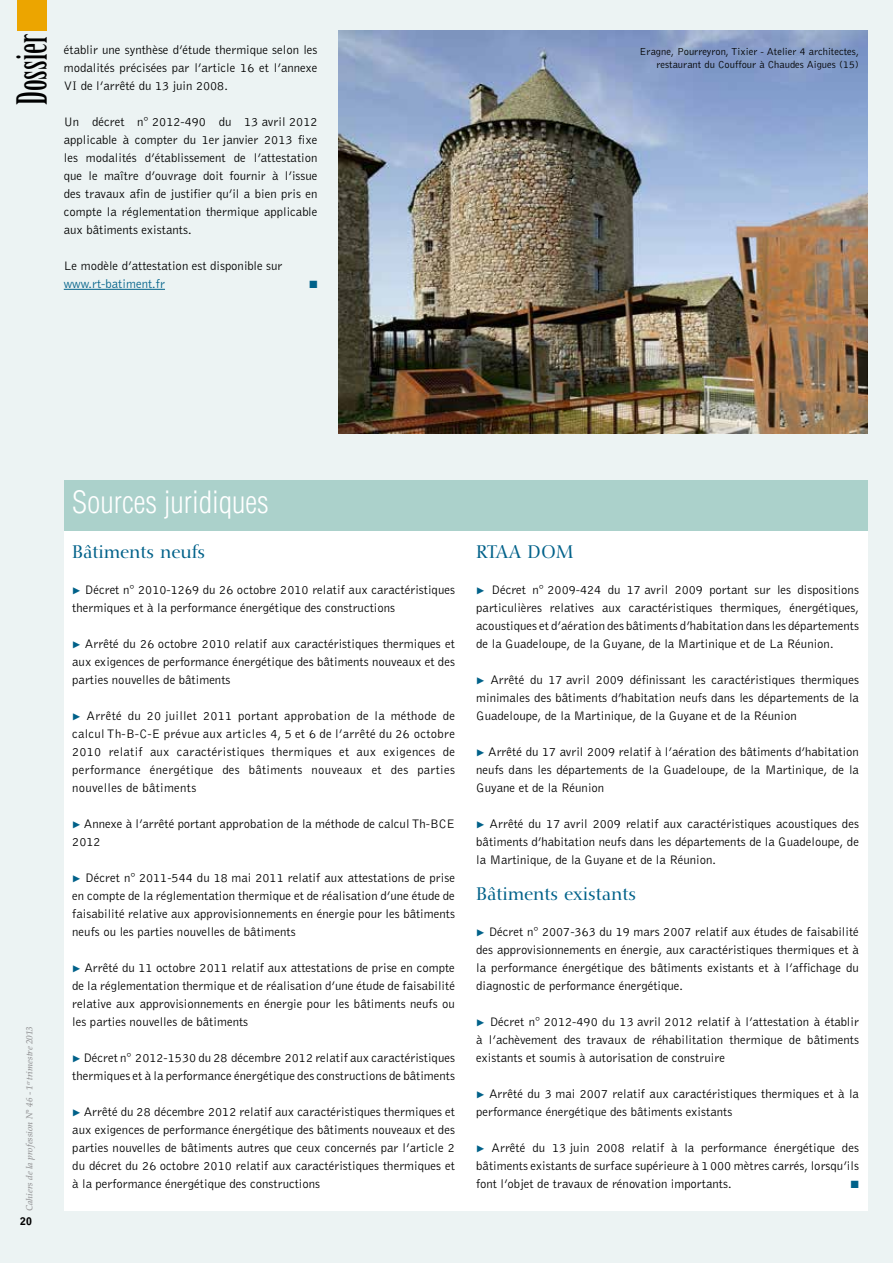
<style>
.page{position:relative;width:893px;height:1263px;background:#ecf3f3}
.page>*{position:absolute;margin:0;border:0;box-sizing:border-box;transform-origin:0 0}
.t1{font:40.5px "Birch";color:#000}
.t2{font:300 condensed 30px "Helvetica";color:#fff}
.t3{font:18px "Nofret";color:#006189}
.t4{font:300 12.75px/18px "Bell Gothic";color:#000;text-align:justify}
.t5{font:300 12.75px "Bell Gothic";color:#006189}
.t6{font:300 10.5px/12.6px "Bell Gothic";color:#000;text-align:right}
.t7{font:900 10.5px "Bell Gothic";color:#000}
.t8{font:10.5px "Zapf Dingbats ITC";color:#006189}
.t9{font:italic 500 9px "Palatino";color:#949496}
.s1{font-family:"European Pi Four";font-weight:400;font-size:9px;color:#006189}
</style>
<div class="page">
<div style="left:17px;top:0;width:30px;height:30px;background:#eca500"></div>
<hr style="left:64px;top:289px;width:101px;height:1px;background:#006189">
<div style="left:64px;top:480px;width:803px;height:394px;background:#abd1cb"></div>
<div style="left:64px;top:532px;width:803px;height:679px;background:#fff"></div>
<img style="left:339px;top:30px;width:528px;height:404px">
<h1 class="t1" style="left:11px;top:105px;width:73px;rotate:-90deg">Dossier</h1>
<p class="t4" style="left:64px;top:41px;width:255px">établir une synthèse d’étude thermique selon les modalités précisées par l’article 16 et l’annexe VI de l’arrêté du 13 juin 2008.</p>
<p class="t4" style="left:64px;top:113px;width:255px">Un décret n° 2012-490 du 13 avril 2012 applicable à compter du 1er janvier 2013 fixe les modalités d’établissement de l’attestation que le maître d’ouvrage doit fournir à l’issue des travaux afin de justifier qu’il a bien pris en compte la réglementation thermique applicable aux bâtiments existants.</p>
<p class="t4" style="left:64px;top:257px;width:220px">Le modèle d’attestation est disponible sur</p>
<p class="t5" style="left:64px;top:277px;width:103px">www.rt-batiment.fr</p>
<p class="t8" style="left:309px;top:279px;width:9px">■</p>
<p class="t6" style="left:640px;top:46px;width:221px">Eragne, Pourreyron, Tixier - Atelier 4 architectes, restaurant du Couffour à Chaudes Aigues (15)</p>
<p class="t9" style="left:24px;top:1211px;width:186px;rotate:-90deg">Cahiers de la profession N° 46 - 1<sup>er</sup> trimestre 2013</p>
<p class="t7" style="left:20px;top:1214px;width:13px">20</p>
<h2 class="t2" style="left:72px;top:483px;width:198px">Sources juridiques</h2>
<h3 class="t3" style="left:72px;top:541px;width:134px">Bâtiments neufs</h3>
<p class="t4" style="left:72px;top:581px;width:384px"><span class="s1">P</span> Décret n° 2010-1269 du 26 octobre 2010 relatif aux caractéristiques thermiques et à la performance énergétique des constructions</p>
<p class="t4" style="left:72px;top:635px;width:384px"><span class="s1">P</span> Arrêté du 26 octobre 2010 relatif aux caractéristiques thermiques et aux exigences de performance énergétique des bâtiments nouveaux et des parties nouvelles de bâtiments</p>
<p class="t4" style="left:72px;top:707px;width:384px"><span class="s1">P</span> Arrêté du 20 juillet 2011 portant approbation de la méthode de calcul Th-B-C-E prévue aux articles 4, 5 et 6 de l’arrêté du 26 octobre 2010 relatif aux caractéristiques thermiques et aux exigences de performance énergétique des bâtiments nouveaux et des parties nouvelles de bâtiments</p>
<p class="t4" style="left:72px;top:815px;width:384px"><span class="s1">P</span> Annexe à l’arrêté portant approbation de la méthode de calcul Th-BCE<br>2012</p>
<p class="t4" style="left:72px;top:869px;width:384px"><span class="s1">P</span> Décret n° 2011-544 du 18 mai 2011 relatif aux attestations de prise en compte de la réglementation thermique et de réalisation d’une étude de faisabilité relative aux approvisionnements en énergie pour les bâtiments neufs ou les parties nouvelles de bâtiments</p>
<p class="t4" style="left:72px;top:959px;width:384px"><span class="s1">P</span> Arrêté du 11 octobre 2011 relatif aux attestations de prise en compte de la réglementation thermique et de réalisation d’une étude de faisabilité relative aux approvisionnements en énergie pour les bâtiments neufs ou les parties nouvelles de bâtiments</p>
<p class="t4" style="left:72px;top:1049px;width:384px"><span class="s1">P</span> Décret n° 2012-1530 du 28 décembre 2012 relatif aux caractéristiques thermiques et à la performance énergétique des constructions de bâtiments</p>
<p class="t4" style="left:72px;top:1103px;width:384px"><span class="s1">P</span> Arrêté du 28 décembre 2012 relatif aux caractéristiques thermiques et aux exigences de performance énergétique des bâtiments nouveaux et des parties nouvelles de bâtiments autres que ceux concernés par l’article 2 du décret du 26 octobre 2010 relatif aux caractéristiques thermiques et à la performance énergétique des constructions</p>
<h3 class="t3" style="left:476px;top:541px;width:98px">RTAA DOM</h3>
<p class="t4" style="left:476px;top:581px;width:384px"><span class="s1">P</span> Décret n° 2009-424 du 17 avril 2009 portant sur les dispositions particulières relatives aux caractéristiques thermiques, énergétiques, acoustiques et d’aération des bâtiments d’habitation dans les départements de la Guadeloupe, de la Guyane, de la Martinique et de La Réunion.</p>
<p class="t4" style="left:476px;top:671px;width:384px"><span class="s1">P</span> Arrêté du 17 avril 2009 définissant les caractéristiques thermiques minimales des bâtiments d’habitation neufs dans les départements de la Guadeloupe, de la Martinique, de la Guyane et de la Réunion</p>
<p class="t4" style="left:476px;top:743px;width:384px"><span class="s1">P</span> Arrêté du 17 avril 2009 relatif à l’aération des bâtiments d’habitation neufs dans les départements de la Guadeloupe, de la Martinique, de la Guyane et de la Réunion</p>
<p class="t4" style="left:476px;top:815px;width:384px"><span class="s1">P</span> Arrêté du 17 avril 2009 relatif aux caractéristiques acoustiques des bâtiments d’habitation neufs dans les départements de la Guadeloupe, de la Martinique, de la Guyane et de la Réunion.</p>
<h3 class="t3" style="left:476px;top:883px;width:161px">Bâtiments existants</h3>
<p class="t4" style="left:476px;top:923px;width:384px"><span class="s1">P</span> Décret n° 2007-363 du 19 mars 2007 relatif aux études de faisabilité des approvisionnements en énergie, aux caractéristiques thermiques et à la performance énergétique des bâtiments existants et à l’affichage du diagnostic de performance énergétique.</p>
<p class="t4" style="left:476px;top:1013px;width:384px"><span class="s1">P</span> Décret n° 2012-490 du 13 avril 2012 relatif à l’attestation à établir à l’achèvement des travaux de réhabilitation thermique de bâtiments existants et soumis à autorisation de construire</p>
<p class="t4" style="left:476px;top:1085px;width:384px"><span class="s1">P</span> Arrêté du 3 mai 2007 relatif aux caractéristiques thermiques et à la performance énergétique des bâtiments existants</p>
<p class="t4" style="left:476px;top:1139px;width:384px"><span class="s1">P</span> Arrêté du 13 juin 2008 relatif à la performance énergétique des bâtiments existants de surface supérieure à 1000 mètres carrés, lorsqu’ils font l’objet de travaux de rénovation importants.</p>
<p class="t8" style="left:851px;top:1179px;width:9px">■</p>
</div>
